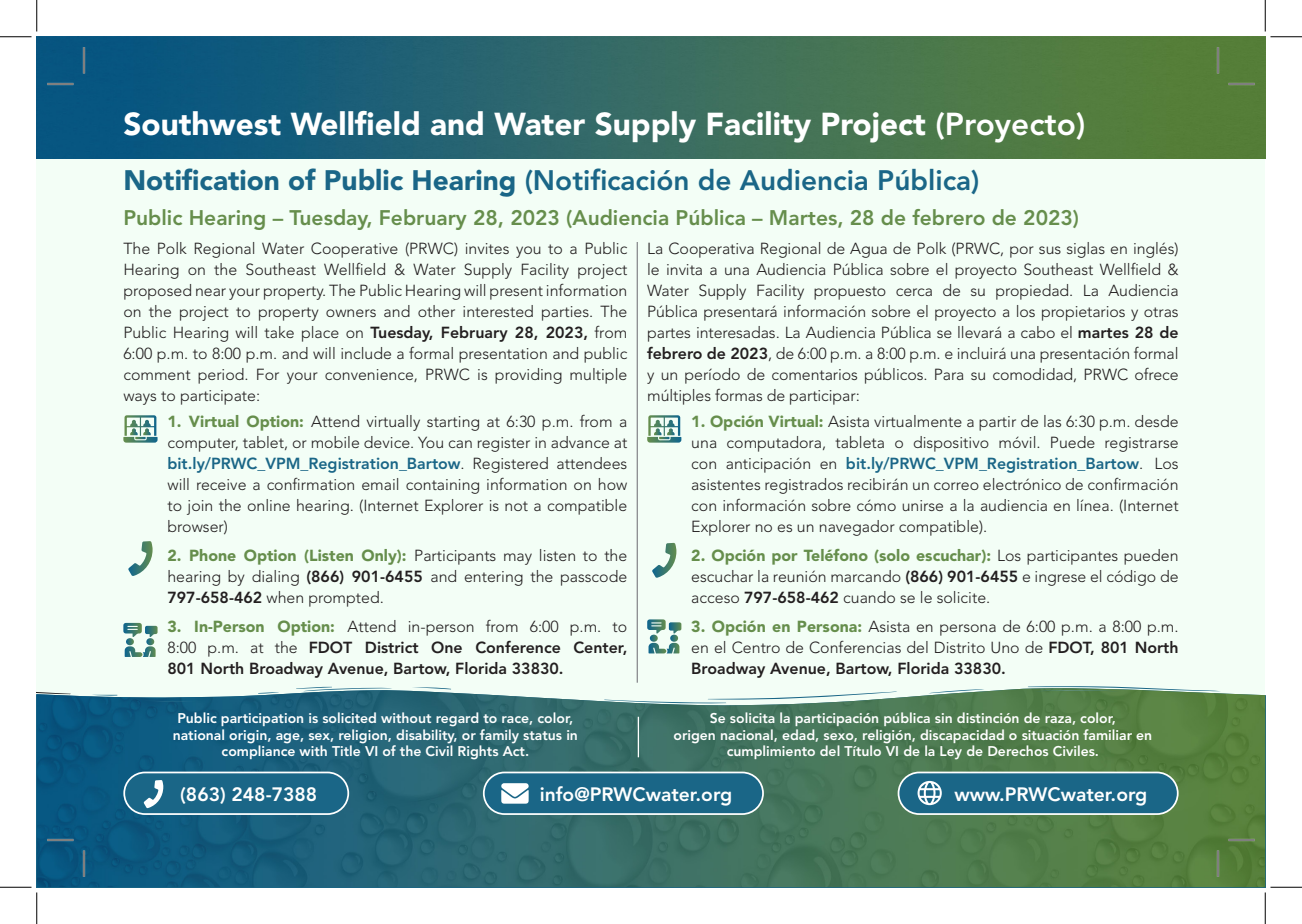
<style>
.page{position:relative;width:1302px;height:924px;background:#fff}
.page>*{position:absolute;margin:0;border:0;box-sizing:border-box;transform-origin:0 0}
.t1{font:900 31.5px "Avenir LT Std";color:#fff}
.t2{font:800 28px "Avenir LT Std";color:#1a6687}
.t3{font:800 21px "Avenir LT Std";color:#668e4c}
.t4{font:800 19.25px "Avenir LT Std";color:#fff}
.t5{font:300 15.92px/21px "Avenir LT Std";color:#231f20;text-align:justify}
.t6{font:800 15.92px/21px "Avenir LT Std";color:#231f20;text-align:justify}
.t7{font:800 14px/16.8px "Avenir LT Std";color:#fff;text-align:center}
.s1{font-weight:800}
.s2{font-weight:900}
.s3{font-weight:900;color:#668e4c}
.s4{font-weight:800;color:#1a6687}
.s5{font-weight:300}
</style>
<div class="page">
<div style="left:37px;top:37px;width:1228px;height:850px;background:#f3fef6"></div>
<svg style="left:1028px;top:686px;width:117px;height:2px"></svg>
<svg style="left:361px;top:687px;width:25px;height:1px"></svg>
<svg style="left:413px;top:687px;width:28px;height:1px"></svg>
<hr style="left:296px;top:687px;width:36px;height:2px;background:#1a6687">
<img style="left:37px;top:688px;width:1228px;height:199px">
<img style="left:37px;top:37px;width:1228px;height:121px">
<hr style="left:637px;top:242px;width:1px;height:441px;background:#8b8d90">
<svg style="left:652px;top:543px;width:25px;height:35px"></svg>
<svg style="left:128px;top:541px;width:25px;height:35px"></svg>
<svg style="left:647px;top:415px;width:34px;height:28px"></svg>
<svg style="left:123px;top:415px;width:35px;height:28px"></svg>
<svg style="left:647px;top:619px;width:34px;height:35px"></svg>
<svg style="left:123px;top:623px;width:35px;height:34px"></svg>
<div style="left:124px;top:772px;width:224px;height:42px;background:#1a6687;border-radius:21px"></div>
<div style="left:123px;top:772px;width:226px;height:43px;border:2px solid #fff;border-radius:21px"></div>
<svg style="left:144px;top:780px;width:19px;height:28px"></svg>
<div style="left:484px;top:772px;width:279px;height:42px;background:#1a6687;border-radius:21px"></div>
<div style="left:483px;top:772px;width:281px;height:43px;border:2px solid #fff;border-radius:21px"></div>
<svg style="left:501px;top:783px;width:28px;height:21px"></svg>
<div style="left:899px;top:772px;width:279px;height:42px;background:#1a6687;border-radius:21px"></div>
<div style="left:898px;top:772px;width:281px;height:43px;border:2px solid #fff;border-radius:21px"></div>
<svg style="left:918px;top:781px;width:24px;height:24px"></svg>
<hr style="left:638px;top:717px;width:1px;height:40px;background:#fff">
<hr style="left:47px;top:83px;width:27px;height:2px;background:#fff">
<hr style="left:1228px;top:83px;width:27px;height:2px;background:#fff">
<hr style="left:47px;top:839px;width:27px;height:2px;background:#fff">
<hr style="left:1228px;top:839px;width:27px;height:2px;background:#fff">
<hr style="left:83px;top:47px;width:2px;height:27px;background:#fff">
<hr style="left:83px;top:850px;width:2px;height:27px;background:#fff">
<hr style="left:1217px;top:47px;width:2px;height:27px;background:#fff">
<hr style="left:1217px;top:850px;width:2px;height:27px;background:#fff">
<svg style="left:47px;top:84px;width:27px;height:1px"></svg>
<svg style="left:1228px;top:84px;width:27px;height:1px"></svg>
<svg style="left:47px;top:840px;width:27px;height:1px"></svg>
<svg style="left:1228px;top:840px;width:27px;height:1px"></svg>
<svg style="left:84px;top:47px;width:1px;height:27px"></svg>
<svg style="left:84px;top:850px;width:1px;height:27px"></svg>
<svg style="left:1218px;top:47px;width:1px;height:27px"></svg>
<svg style="left:1218px;top:850px;width:1px;height:27px"></svg>
<hr style="left:0;top:36px;width:32px;height:1px;background:#000">
<hr style="left:1270px;top:36px;width:32px;height:1px;background:#000">
<hr style="left:0;top:887px;width:32px;height:1px;background:#000">
<hr style="left:1270px;top:887px;width:32px;height:1px;background:#000">
<hr style="left:36px;top:0;width:1px;height:32px;background:#000">
<hr style="left:36px;top:892px;width:1px;height:32px;background:#000">
<hr style="left:1265px;top:0;width:1px;height:32px;background:#000">
<hr style="left:1265px;top:892px;width:1px;height:32px;background:#000">
<p class="t1" style="left:123px;top:105px;width:963px">Southwest Wellfield and Water Supply Facility Project <span class="s1">(Proyecto)</span></p>
<p class="t2" style="left:123px;top:164px;width:858px"><span class="s2">Notification of Public Hearing</span> (Notificación de Audiencia Pública)</p>
<p class="t3" style="left:123px;top:205px;width:957px">Public Hearing – Tuesday, February 28, 2023 (Audiencia Pública – Martes, 28 de febrero de 2023)</p>
<p class="t5" style="left:123px;top:238px;width:506px">The Polk Regional Water Cooperative (PRWC) invites you to a Public Hearing on the Southeast Wellfield &amp; Water Supply Facility project proposed near your property. The Public Hearing will present information on the project to property owners and other interested parties. The Public Hearing will take place on <span class="s1">Tuesday, February 28, 2023,</span> from 6:00 p.m. to 8:00 p.m. and will include a formal presentation and public comment period. For your convenience, PRWC is providing multiple ways to participate:</p>
<p class="t5" style="left:167px;top:411px;width:461px"><span class="s3">1. Virtual Option:</span> Attend virtually starting at 6:30 p.m. from a computer, tablet, or mobile device. You can register in advance at <span class="s4">bit.ly/PRWC_VPM_Registration_Bartow</span>. Registered attendees will receive a confirmation email containing information on how to join the online hearing. (Internet Explorer is not a compatible browser)</p>
<p class="t5" style="left:167px;top:545px;width:461px"><span class="s3">2. Phone Option (Listen Only):</span> Participants may listen to the hearing by dialing <span class="s1">(866) 901-6455</span> and entering the passcode <span class="s1">797-658-462</span> when prompted.</p>
<p class="t6" style="left:167px;top:616px;width:461px"><span class="s3">3. In-Person Option:</span> <span class="s5">Attend in-person from 6:00 p.m. to 8:00 p.m. at the</span> FDOT District One Conference Center, 801 North Broadway Avenue, Bartow, Florida 33830.</p>
<p class="t5" style="left:647px;top:238px;width:533px">La Cooperativa Regional de Agua de Polk (PRWC, por sus siglas en inglés) le invita a una Audiencia Pública sobre el proyecto Southeast Wellfield &amp; Water Supply Facility propuesto cerca de su propiedad. La Audiencia Pública presentará información sobre el proyecto a los propietarios y otras partes interesadas. La Audiencia Pública se llevará a cabo el <span class="s1">martes 28 de febrero de 2023</span>, de 6:00 p.m. a 8:00 p.m. e incluirá una presentación formal y un período de comentarios públicos. Para su comodidad, PRWC ofrece múltiples formas de participar:</p>
<p class="t5" style="left:691px;top:411px;width:489px"><span class="s3">1. Opción Virtual:</span> Asista virtualmente a partir de las 6:30 p.m. desde una computadora, tableta o dispositivo móvil. Puede registrarse con anticipación en <span class="s4">bit.ly/PRWC_VPM_Registration_Bartow</span>. Los asistentes registrados recibirán un correo electrónico de confirmación con información sobre cómo unirse a la audiencia en línea. (Internet Explorer no es un navegador compatible).</p>
<p class="t5" style="left:691px;top:545px;width:489px"><span class="s3">2. Opción por Teléfono (solo escuchar):</span> Los participantes pueden escuchar la reunión marcando <span class="s1">(866) 901-6455</span> e ingrese el código de acceso <span class="s1">797-658-462</span> cuando se le solicite.</p>
<p class="t5" style="left:691px;top:616px;width:489px"><span class="s3">3. Opción en Persona:</span> Asista en persona de 6:00 p.m. a 8:00 p.m. en el Centro de Conferencias del Distrito Uno de <span class="s1">FDOT, 801 North Broadway Avenue, Bartow, Florida 33830.</span></p>
<p class="t7" style="left:173px;top:710px;width:407px">Public participation is solicited without regard to race, color, national origin, age, sex, religion, disability, or family status in compliance with Title VI of the Civil Rights Act.</p>
<p class="t7" style="left:673px;top:710px;width:480px">Se solicita la participación pública sin distinción de raza, color,<br>origen nacional, edad, sexo, religión, discapacidad o situación familiar en cumplimiento del Título VI de la Ley de Derechos Civiles.</p>
<p class="t4" style="left:180px;top:782px;width:139px">(863) 248-7388</p>
<p class="t4" style="left:540px;top:782px;width:194px">info@PRWCwater.org</p>
<p class="t4" style="left:955px;top:782px;width:194px">www.PRWCwater.org</p>
</div>
